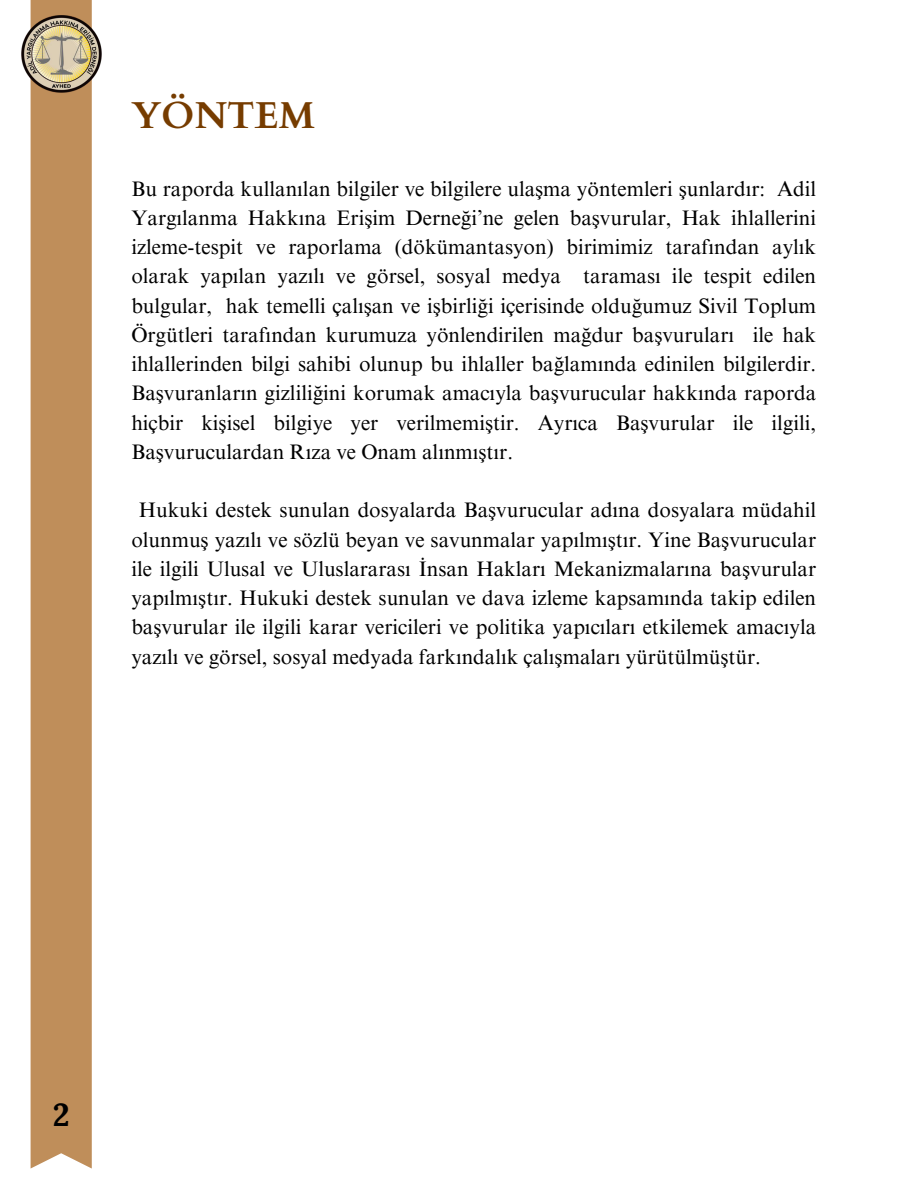
<style>
.page{position:relative;width:918px;height:1188px;background:#fff}
.page>*{position:absolute;margin:0;border:0;box-sizing:border-box;transform-origin:0 0}
.t1{font:700 37.5px "Cardo";color:#763c00}
.t2{font:700 31.8px "Lora";color:#000}
.t3{font:21px/29.2px "Times NRMT Pro";color:#000;text-align:justify}
</style>
<div class="page">
<div style="left:31px;top:0;width:61px;height:1169px;background:#bf8e5a"></div>
<img style="left:21px;top:16px;width:80px;height:76px">
<p class="t1" style="left:131px;top:90px;width:185px">YÖNTEM</p>
<h1 class="t3" style="left:131px;top:176px;width:686px">Bu raporda kullanılan bilgiler ve bilgilere ulaşma yöntemleri şunlardır: Adil Yargılanma Hakkına Erişim Derneği’ne gelen başvurular, Hak ihlallerini izleme-tespit ve raporlama (dökümantasyon) birimimiz tarafından aylık olarak yapılan yazılı ve görsel, sosyal medya taraması ile tespit edilen bulgular, hak temelli çalışan ve işbirliği içerisinde olduğumuz Sivil Toplum Örgütleri tarafından kurumuza yönlendirilen mağdur başvuruları ile hak ihlallerinden bilgi sahibi olunup bu ihlaller bağlamında edinilen bilgilerdir.<br>Başvuranların gizliliğini korumak amacıyla başvurucular hakkında raporda hiçbir kişisel bilgiye yer verilmemiştir. Ayrıca Başvurular ile ilgili, Başvuruculardan Rıza ve Onam alınmıştır.</h1>
<p class="t3" style="left:131px;top:498px;width:686px;text-indent:7px">Hukuki destek sunulan dosyalarda Başvurucular adına dosyalara müdahil olunmuş yazılı ve sözlü beyan ve savunmalar yapılmıştır. Yine Başvurucular ile ilgili Ulusal ve Uluslararası İnsan Hakları Mekanizmalarına başvurular yapılmıştır. Hukuki destek sunulan ve dava izleme kapsamında takip edilen başvurular ile ilgili karar vericileri ve politika yapıcıları etkilemek amacıyla yazılı ve görsel, sosyal medyada farkındalık çalışmaları yürütülmüştür.</p>
<p class="t2" style="left:53px;top:1094px;width:18px">2</p>
</div>
